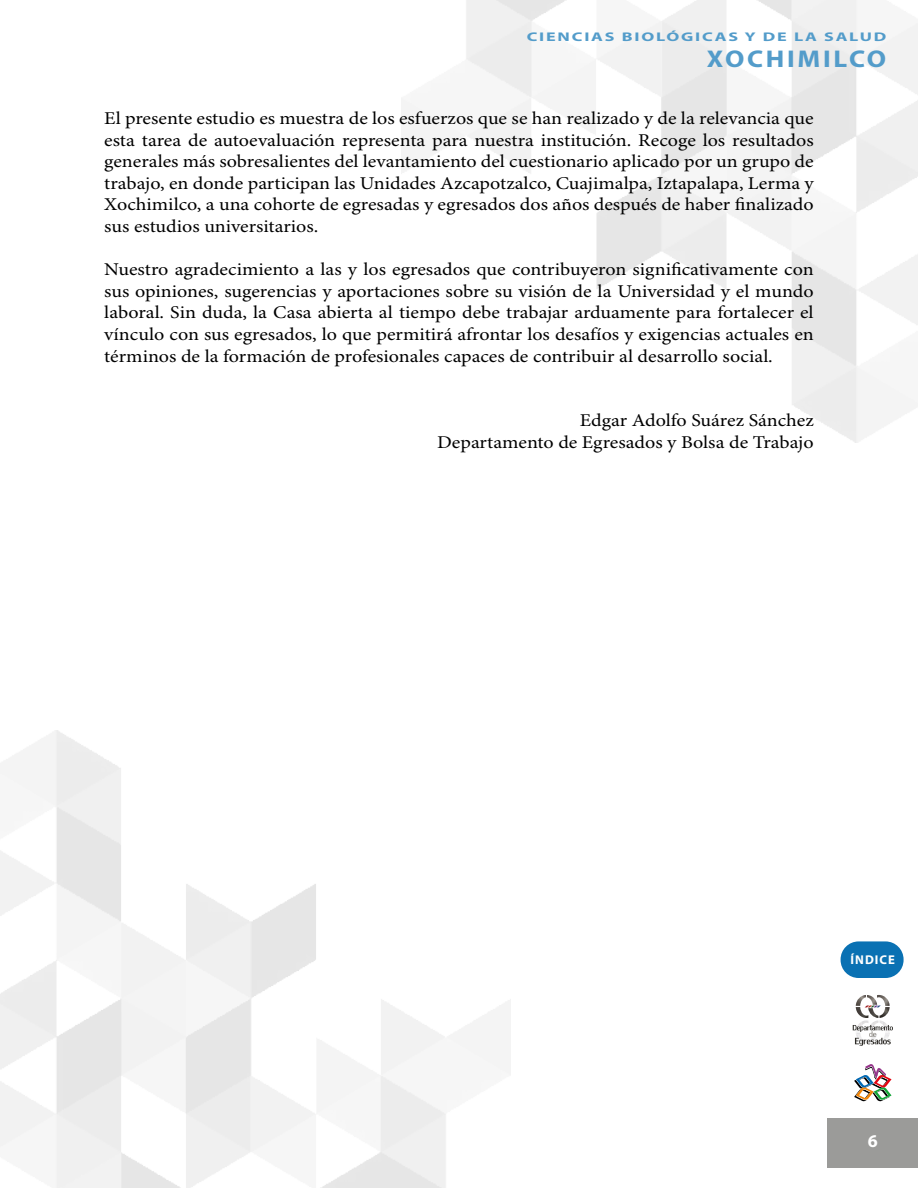
<style>
.page{position:relative;width:918px;height:1188px;background:#fff}
.page>*{position:absolute;margin:0;border:0;box-sizing:border-box;transform-origin:0 0}
.t1{font:700 24.3px "Myriad Pro";letter-spacing:.1em;color:#539cca;scale:1.11 1}
.t2{font:18px/21.6px "Minion Pro";color:#000;text-align:justify;scale:1.11 1}
.t3{font:700 18px "Myriad Pro";color:#fff}
.t4{font:700 12.75px "Myriad Pro";letter-spacing:.08em;color:#fff}
.t5{font:700 12.6px "Myriad Pro";letter-spacing:.1em;color:#539cca;scale:1.43 1}
</style>
<div class="page">
<svg style="left:854px;top:1064px;width:38px;height:37px"></svg>
<svg style="left:853px;top:995px;width:40px;height:51px"></svg>
<div style="left:841px;top:941px;width:63px;height:37px;background:#0a71b3;border-radius:18px"></div>
<div style="left:828px;top:1118px;width:90px;height:50px;background:#9b9b99"></div>
<p class="t5" style="left:527px;top:28px;width:253px">CIENCIAS BIOLÓGICAS Y DE LA SALUD</p>
<h1 class="t1" style="left:707px;top:43px;width:163px">XOCHIMILCO</h1>
<p class="t2" style="left:104px;top:108px;width:641px">El presente estudio es muestra de los esfuerzos que se han realizado y de la relevancia que esta tarea de autoevaluación representa para nuestra institución. Recoge los resultados generales más sobresalientes del levantamiento del cuestionario aplicado por un grupo de trabajo, en donde participan las Unidades Azcapotzalco, Cuajimalpa, Iztapalapa, Lerma y Xochimilco, a una cohorte de egresadas y egresados dos años después de haber finalizado sus estudios universitarios.</p>
<p class="t2" style="left:104px;top:259px;width:641px">Nuestro agradecimiento a las y los egresados que contribuyeron significativamente con sus opiniones, sugerencias y aportaciones sobre su visión de la Universidad y el mundo laboral. Sin duda, la Casa abierta al tiempo debe trabajar arduamente para fortalecer el vínculo con sus egresados, lo que permitirá afrontar los desafíos y exigencias actuales en términos de la formación de profesionales capaces de contribuir al desarrollo social.</p>
<p class="t2" style="left:437px;top:411px;width:341px;text-align:right">Edgar Adolfo Suárez Sánchez<br>Departamento de Egresados y Bolsa de Trabajo</p>
<p class="t4" style="left:851px;top:952px;width:46px">ÍNDICE</p>
<p class="t3" style="left:868px;top:1129px;width:11px">6</p>
</div>
